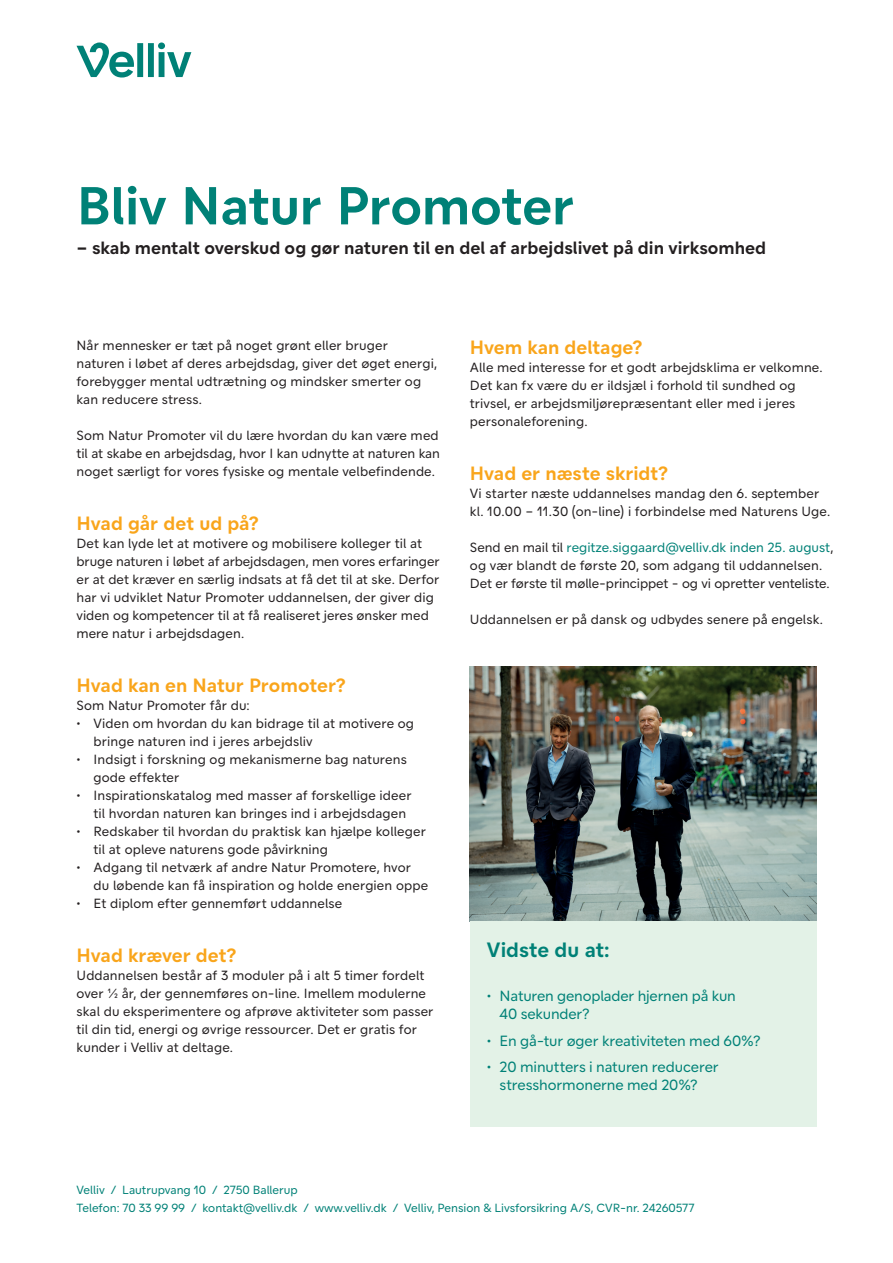
<style>
.page{position:relative;width:893px;height:1263px;background:#fff}
.page>*{position:absolute;margin:0;border:0;box-sizing:border-box;transform-origin:0 0}
.t1{font:700 54px "Velliv";letter-spacing:-.01em;color:#008177}
.t2{font:700 21px "Velliv";color:#008177}
.t3{font:700 19.5px "Velliv";letter-spacing:-.005em;color:#f9a51b}
.t4{font:700 18px "Velliv";color:#231f20}
.t5{font:15px/18px "Velliv";letter-spacing:-.01em;color:#008177}
.t6{font:13.5px/18px "Velliv";letter-spacing:.005em;color:#231f20}
.t7{font:12px/18px "Velliv";color:#008177}
.s1{color:#008177}
</style>
<div class="page">
<svg style="left:77px;top:42px;width:114px;height:36px"></svg>
<img style="left:470px;top:666px;width:346px;height:255px">
<div style="left:470px;top:921px;width:346px;height:205px;background:#e3f2e7"></div>
<h1 class="t1" style="left:77px;top:162px;width:499px">Bliv Natur Promoter</h1>
<h3 class="t4" style="left:77px;top:234px;width:691px">– skab mentalt overskud og gør naturen til en del af arbejdslivet på din virksomhed</h3>
<p class="t6" style="left:77px;top:336px;width:362px">Når mennesker er tæt på noget grønt eller bruger naturen i løbet af deres arbejdsdag, giver det øget energi, forebygger mental udtrætning og mindsker smerter og kan reducere stress.</p>
<p class="t6" style="left:77px;top:426px;width:365px;text-align:justify">Som Natur Promoter vil du lære hvordan du kan være med til at skabe en arbejdsdag, hvor I kan udnytte at naturen kan noget særligt for vores fysiske og mentale velbefindende.</p>
<h3 class="t3" style="left:77px;top:507px;width:183px">Hvad går det ud på?</h3>
<p class="t6" style="left:77px;top:534px;width:365px">Det kan lyde let at motivere og mobilisere kolleger til at bruge naturen i løbet af arbejdsdagen, men vores erfaringer er at det kræver en særlig indsats at få det til at ske. Derfor har vi udviklet Natur Promoter uddannelsen, der giver dig viden og kompetencer til at få realiseret jeres ønsker med mere natur i arbejdsdagen.</p>
<h3 class="t3" style="left:77px;top:669px;width:270px">Hvad kan en Natur Promoter?</h3>
<p class="t6" style="left:77px;top:696px;width:175px">Som Natur Promoter får du:</p>
<p class="t6" style="left:94px;top:714px;width:322px;text-indent:-17px">• Viden om hvordan du kan bidrage til at motivere og bringe naturen ind i jeres arbejdsliv</p>
<p class="t6" style="left:94px;top:750px;width:315px;text-indent:-17px">• Indsigt i forskning og mekanismerne bag naturens gode effekter</p>
<p class="t6" style="left:94px;top:786px;width:320px;text-indent:-17px">• Inspirationskatalog med masser af forskellige ideer til hvordan naturen kan bringes ind i arbejdsdagen</p>
<p class="t6" style="left:94px;top:822px;width:334px;text-indent:-17px">• Redskaber til hvordan du praktisk kan hjælpe kolleger til at opleve naturens gode påvirkning</p>
<p class="t6" style="left:94px;top:858px;width:336px;text-indent:-17px">• Adgang til netværk af andre Natur Promotere, hvor du løbende kan få inspiration og holde energien oppe</p>
<p class="t6" style="left:77px;top:894px;width:267px">• Et diplom efter gennemført uddannelse</p>
<h3 class="t3" style="left:77px;top:939px;width:161px">Hvad kræver det?</h3>
<p class="t6" style="left:77px;top:966px;width:358px">Uddannelsen består af 3 moduler på i alt 5 timer fordelt over ½ år, der gennemføres on-line. Imellem modulerne skal du eksperimentere og afprøve aktiviteter som passer til din tid, energi og øvrige ressourcer. Det er gratis for kunder i Velliv at deltage.</p>
<h3 class="t3" style="left:470px;top:331px;width:174px">Hvem kan deltage?</h3>
<p class="t6" style="left:470px;top:358px;width:354px">Alle med interesse for et godt arbejdsklima er velkomne.<br>Det kan fx være du er ildsjæl i forhold til sundhed og trivsel, er arbejdsmiljørepræsentant eller med i jeres personaleforening.</p>
<h3 class="t3" style="left:470px;top:457px;width:199px">Hvad er næste skridt?</h3>
<p class="t6" style="left:470px;top:484px;width:362px">Vi starter næste uddannelses mandag den 6. september kl. 10.00 – 11.30 (on-line) i forbindelse med Naturens Uge.</p>
<p class="t6" style="left:470px;top:538px;width:365px">Send en mail til <span class="s1">regitze.siggaard@velliv.dk inden 25. august</span>, og vær blandt de første 20, som adgang til uddannelsen.<br>Det er første til mølle-princippet - og vi opretter venteliste.</p>
<p class="t6" style="left:470px;top:610px;width:355px">Uddannelsen er på dansk og udbydes senere på engelsk.</p>
<h2 class="t2" style="left:487px;top:932px;width:124px">Vidste du at:</h2>
<p class="t5" style="left:500px;top:987px;width:238px;text-indent:-13px">• Naturen genoplader hjernen på kun<br>40 sekunder?</p>
<p class="t5" style="left:487px;top:1032px;width:275px">• En gå-tur øger kreativiteten med 60%?</p>
<p class="t5" style="left:487px;top:1058px;width:233px;text-align:center">• 20 minutters i naturen reducerer stresshormonerne med 20%?</p>
<p class="t7" style="left:77px;top:1181px;width:620px">Velliv / Lautrupvang 10 / 2750 Ballerup<br>Telefon: 70 33 99 99 / kontakt@velliv.dk / www.velliv.dk / Velliv, Pension &amp; Livsforsikring A/S, CVR-nr. 24260577</p>
</div>
